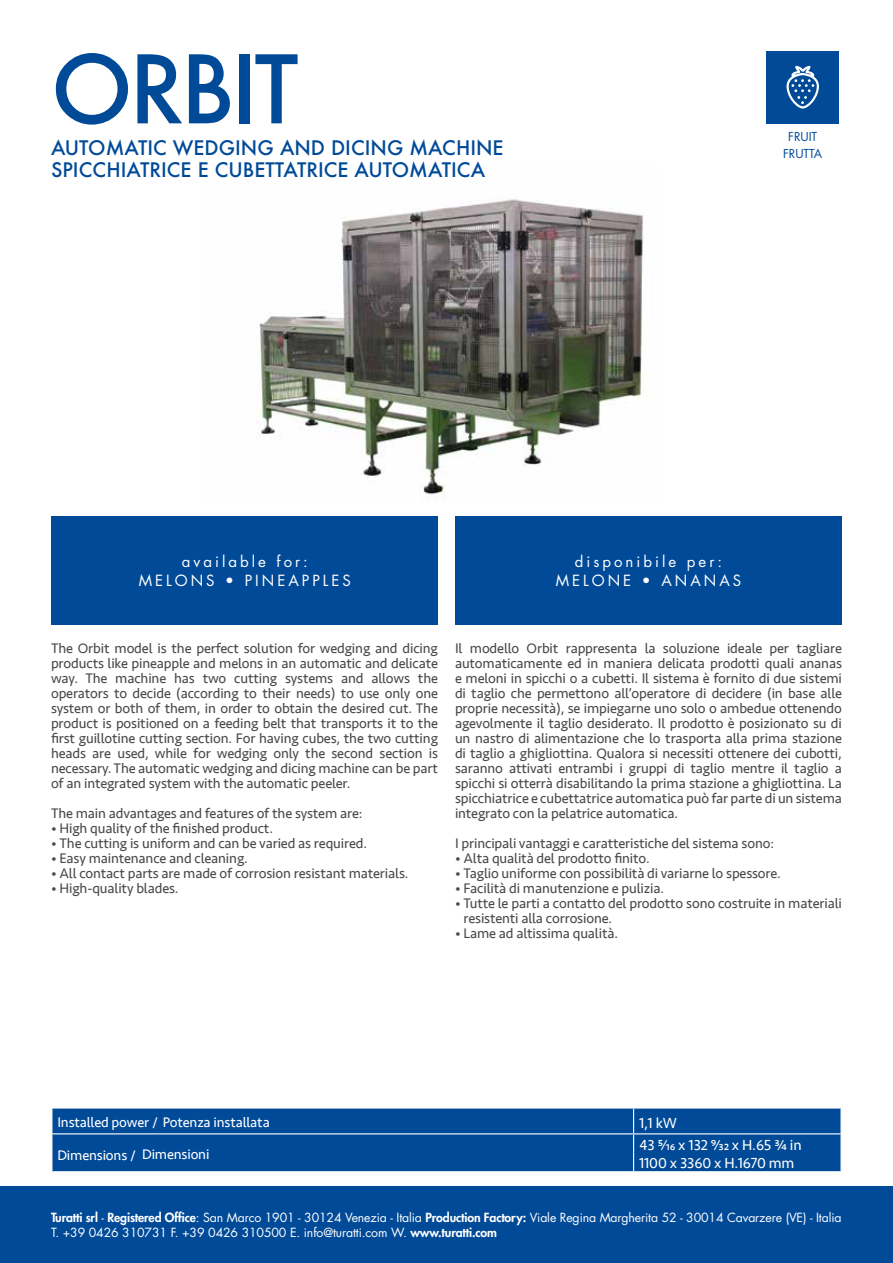
<style>
.page{position:relative;width:893px;height:1263px;background:#fff}
.page>*{position:absolute;margin:0;border:0;box-sizing:border-box;transform-origin:0 0}
.t1{font:500 91.5px "Futura";letter-spacing:-.04em;color:#004a98}
.t2{font:500 19.5px "Futura";color:#004a98}
.t3{font:15px/19.5px "Futura Std";letter-spacing:.2em;color:#fff;text-align:center}
.t4{font:15px "Seravek";letter-spacing:-.01em;color:#fff}
.t5{font:14.25px/15px "Seravek";letter-spacing:-.01em;color:#4a4a49;text-align:justify}
.t6{font:14.25px "Seravek";letter-spacing:-.01em;color:#fff}
.t7{font:12.3px/15px "Futura Std";letter-spacing:-.01em;color:#fff}
.t8{font:12px "Futura Std";color:#004a98}
.s1{font-weight:800}
</style>
<div class="page">
<img style="left:256px;top:199px;width:388px;height:296px">
<div style="left:0;top:1186px;width:893px;height:77px;background:#004a98"></div>
<div style="left:455px;top:516px;width:387px;height:109px;background:#004a98"></div>
<div style="left:51px;top:516px;width:387px;height:109px;background:#004a98"></div>
<div style="left:52px;top:1108px;width:788px;height:63px;background:#004a98"></div>
<hr style="left:51px;top:1133px;width:583px;height:1px;background:#fff">
<hr style="left:634px;top:1133px;width:208px;height:1px;background:#fff">
<svg style="left:633px;top:1108px;width:1px;height:63px"></svg>
<svg style="left:840px;top:1134px;width:2px;height:37px"></svg>
<div style="left:767px;top:51px;width:72px;height:72px;background:#004a98"></div>
<svg style="left:786px;top:66px;width:33px;height:43px"></svg>
<h1 class="t1" style="left:51px;top:27px;width:249px">ORBIT</h1>
<h2 class="t2" style="left:51px;top:134px;width:454px">AUTOMATIC WEDGING AND DICING MACHINE</h2>
<h2 class="t2" style="left:51px;top:156px;width:436px">SPICCHIATRICE E CUBETTATRICE AUTOMATICA</h2>
<p class="t8" style="left:788px;top:129px;width:30px">FRUIT</p>
<p class="t8" style="left:783px;top:146px;width:41px">FRUTTA</p>
<p class="t3" style="left:139px;top:551px;width:214px">available for:<br>MELONS • PINEAPPLES</p>
<p class="t3" style="left:556px;top:551px;width:187px">disponibile per:<br>MELONE • ANANAS</p>
<p class="t5" style="left:51px;top:641px;width:388px">The Orbit model is the perfect solution for wedging and dicing products like pineapple and melons in an automatic and delicate way. The machine has two cutting systems and allows the operators to decide (according to their needs) to use only one system or both of them, in order to obtain the desired cut. The product is positioned on a feeding belt that transports it to the first guillotine cutting section. For having cubes, the two cutting heads are used, while for wedging only the second section is necessary. The automatic wedging and dicing machine can be part of an integrated system with the automatic peeler.</p>
<p class="t5" style="left:51px;top:806px;width:313px">The main advantages and features of the system are:</p>
<p class="t5" style="left:51px;top:821px;width:223px">• High quality of the finished product.</p>
<p class="t5" style="left:51px;top:836px;width:318px">• The cutting is uniform and can be varied as required.</p>
<p class="t5" style="left:51px;top:851px;width:198px">• Easy maintenance and cleaning.</p>
<p class="t5" style="left:51px;top:866px;width:359px">• All contact parts are made of corrosion resistant materials.</p>
<p class="t5" style="left:51px;top:881px;width:129px">• High-quality blades.</p>
<p class="t5" style="left:455px;top:641px;width:388px">Il modello Orbit rappresenta la soluzione ideale per tagliare automaticamente ed in maniera delicata prodotti quali ananas e meloni in spicchi o a cubetti. Il sistema è fornito di due sistemi di taglio che permettono all’operatore di decidere (in base alle proprie necessità), se impiegarne uno solo o ambedue ottenendo agevolmente il taglio desiderato. Il prodotto è posizionato su di un nastro di alimentazione che lo trasporta alla prima stazione di taglio a ghigliottina. Qualora si necessiti ottenere dei cubotti, saranno attivati entrambi i gruppi di taglio mentre il taglio a spicchi si otterrà disabilitando la prima stazione a ghigliottina. La spicchiatrice e cubettatrice automatica può far parte di un sistema integrato con la pelatrice automatica.</p>
<p class="t5" style="left:455px;top:836px;width:321px">I principali vantaggi e caratteristiche del sistema sono:</p>
<p class="t5" style="left:455px;top:851px;width:196px">• Alta qualità del prodotto finito.</p>
<p class="t5" style="left:455px;top:866px;width:327px">• Taglio uniforme con possibilità di variarne lo spessore.</p>
<p class="t5" style="left:455px;top:881px;width:211px">• Facilità di manutenzione e pulizia.</p>
<p class="t5" style="left:463px;top:896px;width:380px;text-indent:-9px">• Tutte le parti a contatto del prodotto sono costruite in materiali resistenti alla corrosione.</p>
<p class="t5" style="left:455px;top:926px;width:165px">• Lame ad altissima qualità.</p>
<p class="t6" style="left:57px;top:1111px;width:214px">Installed power / Potenza installata</p>
<p class="t6" style="left:57px;top:1144px;width:154px">Dimensions / Dimensioni</p>
<p class="t4" style="left:639px;top:1111px;width:39px">1,1 kW</p>
<p class="t4" style="left:639px;top:1151px;width:157px">1100 x 3360 x H.1670 mm</p>
<p class="t4" style="left:640px;top:1134px;width:164px">43 5⁄16 x 132 9⁄32 x H.65 3⁄4 in</p>
<p class="t7" style="left:51px;top:1210px;width:792px"><span class="s1">Turatti srl</span> - <span class="s1">Registered Office</span>: San Marco 1901 - 30124 Venezia - Italia <span class="s1">Production Factory:</span> Viale Regina Margherita 52 - 30014 Cavarzere (VE) - Italia<br>T. +39 0426 310731 F. +39 0426 310500 E. info@turatti.com W. <span class="s1">www.turatti.com</span></p>
</div>
